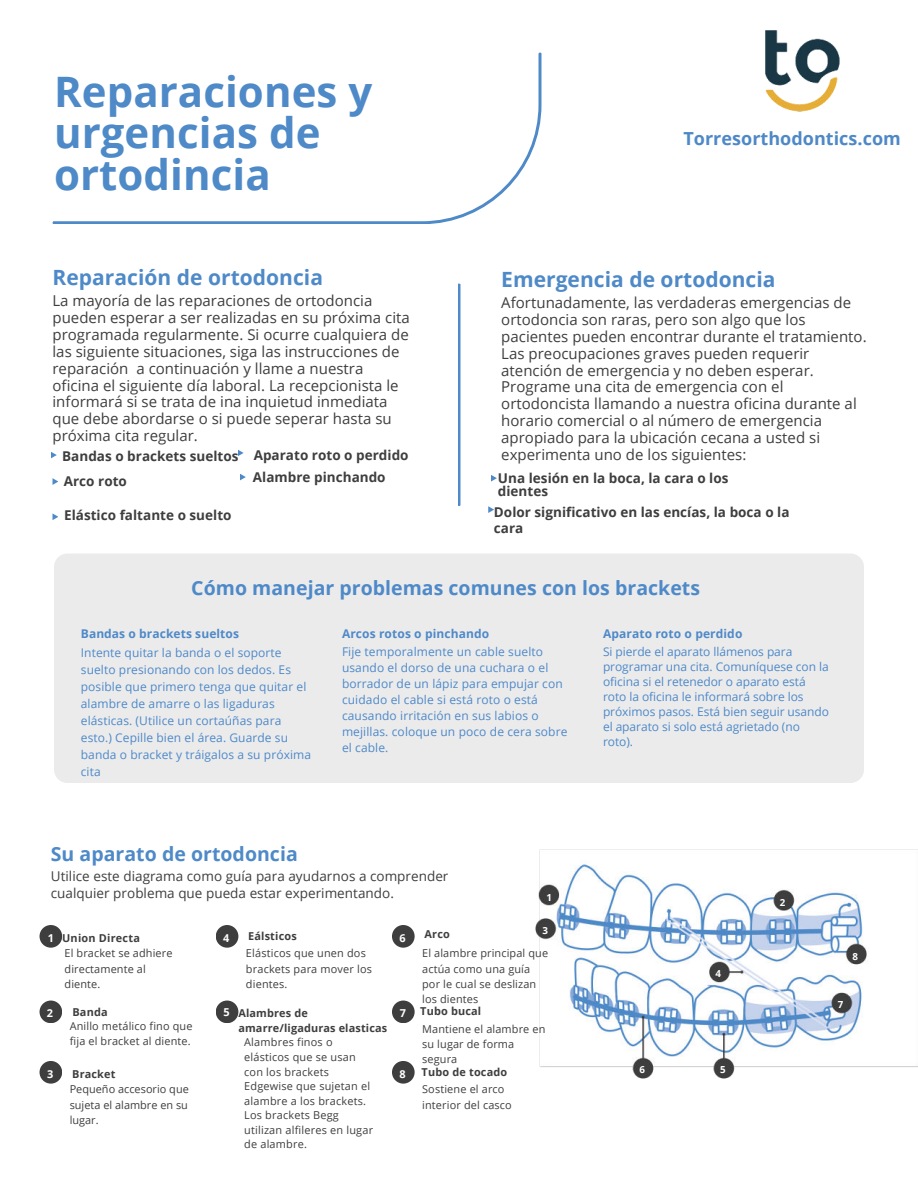
<style>
.page{position:relative;width:918px;height:1188px;background:#fff}
.page>*{position:absolute;margin:0;border:0;box-sizing:border-box;transform-origin:0 0}
.t1{font:700 42px/41.7px "Open Sans";color:#4e89c8}
.t2{font:700 21px "Open Sans";color:#4e89c8}
.t3{font:700 19.5px "Open Sans";color:#4e89c8}
.t4{font:700 18px "Open Sans";color:#4e88c7}
.t5{font:15px/16.8px "Open Sans";color:#3f3e3f}
.t6{font:700 13.5px/25.2px "Open Sans";color:#3f3e3f}
.t7{font:13.5px/16.8px "Open Sans";color:#3f3e3f}
.t8{font:12px/17px "Open Sans";letter-spacing:.005em;color:#4e89c8}
.t9{font:700 12px "Open Sans";letter-spacing:.01em;color:#4e89c8}
.t10{font:10.95px/15.1px "Open Sans";letter-spacing:.015em;color:#3f3e3f}
.t11{font:700 10.95px/15.1px "Open Sans";letter-spacing:.015em;color:#3f3e3f}
.t12{font:700 10.95px "Open Sans";color:#fff}
.t13{font:700 9.75px "Open Sans";color:#fff}
.s1{font-weight:700;color:#fff}
.s2{font-weight:700}
</style>
<div class="page">
<svg style="left:51px;top:452px;width:6px;height:6px"></svg>
<svg style="left:53px;top:478px;width:5px;height:7px"></svg>
<svg style="left:53px;top:513px;width:5px;height:7px"></svg>
<div style="left:40px;top:925px;width:22px;height:23px;background:#3f3e3f;border-radius:50%"></div>
<div style="left:40px;top:1001px;width:22px;height:22px;background:#3f3e3f;border-radius:50%"></div>
<div style="left:40px;top:1061px;width:22px;height:23px;background:#3f3e3f;border-radius:50%"></div>
<div style="left:216px;top:925px;width:22px;height:23px;background:#3f3e3f;border-radius:50%"></div>
<div style="left:216px;top:1001px;width:22px;height:22px;background:#3f3e3f;border-radius:50%"></div>
<svg style="left:238px;top:450px;width:6px;height:6px"></svg>
<svg style="left:240px;top:474px;width:6px;height:6px"></svg>
<div style="left:392px;top:925px;width:23px;height:23px;background:#3f3e3f;border-radius:50%"></div>
<div style="left:392px;top:1001px;width:23px;height:22px;background:#3f3e3f;border-radius:50%"></div>
<div style="left:392px;top:1061px;width:23px;height:23px;background:#3f3e3f;border-radius:50%"></div>
<svg style="left:458px;top:284px;width:2px;height:222px"></svg>
<svg style="left:491px;top:475px;width:6px;height:7px"></svg>
<svg style="left:488px;top:506px;width:6px;height:7px"></svg>
<svg style="left:53px;top:52px;width:489px;height:172px"></svg>
<div style="left:54px;top:554px;width:810px;height:229px;background:#ebebec;border-radius:14px"></div>
<img style="left:535px;top:849px;width:383px;height:230px">
<img style="left:765px;top:30px;width:75px;height:82px">
<h1 class="t1" style="left:54px;top:69px;width:320px">Reparaciones y urgencias de ortodincia</h1>
<h2 class="t2" style="left:53px;top:262px;width:272px">Reparación de ortodoncia</h2>
<p class="t5" style="left:53px;top:292px;width:359px">La mayoría de las reparaciones de ortodoncia pueden esperar a ser realizadas en su próxima cita programada regularmente. Si ocurre cualquiera de las siguiente situaciones, siga las instrucciones de reparación a continuación y llame a nuestra oficina el siguiente día laboral. La recepcionista le informará si se trata de ina inquietud inmediata que debe abordarse o si puede seperar hasta su próxima cita regular.</p>
<p class="t6" style="left:62px;top:443px;width:348px">Bandas o brackets sueltos Aparato roto o perdido<br>Arco roto</p>
<p class="t6" style="left:253px;top:464px;width:134px">Alambre pinchando</p>
<p class="t6" style="left:64px;top:502px;width:169px">Elástico faltante o suelto</p>
<p class="t4" style="left:683px;top:126px;width:219px">Torresorthodontics.com</p>
<h2 class="t2" style="left:501px;top:264px;width:276px">Emergencia de ortodoncia</h2>
<p class="t5" style="left:501px;top:294px;width:367px">Afortunadamente, las verdaderas emergencias de ortodoncia son raras, pero son algo que los pacientes pueden encontrar durante el tratamiento.<br>Las preocupaciones graves pueden requerir atención de emergencia y no deben esperar.<br>Programe una cita de emergencia con el ortodoncista llamando a nuestra oficina durante al horario comercial o al número de emergencia apropiado para la ubicación cecana a usted si experimenta uno de los siguientes:</p>
<p class="t6" style="left:498px;top:471px;width:232px;line-height:13.5px">Una lesión en la boca, la cara o los dientes</p>
<p class="t6" style="left:494px;top:504px;width:297px;line-height:15.8px">Dolor significativo en las encías, la boca o la cara</p>
<h3 class="t3" style="left:191px;top:574px;width:510px">Cómo manejar problemas comunes con los brackets</h3>
<p class="t9" style="left:81px;top:625px;width:160px">Bandas o brackets sueltos</p>
<p class="t8" style="left:81px;top:644px;width:232px">Intente quitar la banda o el soporte suelto presionando con los dedos. Es posible que primero tenga que quitar el alambre de amarre o las ligaduras elásticas. (Utilice un cortaúñas para esto.) Cepille bien el área. Guarde su banda o bracket y tráigalos a su próxima cita</p>
<p class="t9" style="left:342px;top:625px;width:149px">Arcos rotos o pinchando</p>
<p class="t8" style="left:342px;top:643px;width:227px;line-height:16px">Fije temporalmente un cable suelto usando el dorso de una cuchara o el borrador de un lápiz para empujar con cuidado el cable si está roto o está causando irritación en sus labios o mejillas. coloque un poco de cera sobre el cable.</p>
<h3 class="t3" style="left:51px;top:840px;width:248px">Su aparato de ortodoncia</h3>
<p class="t7" style="left:51px;top:868px;width:399px">Utilice este diagrama como guía para ayudarnos a comprender cualquier problema que pueda estar experimentando.</p>
<p class="t13" style="left:546px;top:890px;width:7px">1</p>
<p class="t10" style="left:65px;top:931px;width:109px;text-indent:-17px"><span class="s1">1</span> <span class="s2">Union Directa<br></span>El bracket se adhiere directamente al diente.</p>
<p class="t11" style="left:72px;top:1004px;width:37px">Banda</p>
<p class="t10" style="left:70px;top:1018px;width:124px">Anillo metálico fino que fija el bracket al diente.</p>
<p class="t11" style="left:72px;top:1067px;width:45px">Bracket</p>
<p class="t10" style="left:70px;top:1082px;width:121px;text-align:justify">Pequeño accesorio que sujeta el alambre en su lugar.</p>
<p class="t12" style="left:47px;top:1006px;width:8px">2</p>
<p class="t12" style="left:47px;top:1066px;width:8px">3</p>
<p class="t12" style="left:223px;top:930px;width:8px">4</p>
<p class="t12" style="left:223px;top:1005px;width:8px">5</p>
<p class="t11" style="left:248px;top:929px;width:50px">Eálsticos</p>
<p class="t10" style="left:246px;top:946px;width:128px">Elásticos que unen dos brackets para mover los dientes.</p>
<p class="t11" style="left:238px;top:1005px;width:150px">Alambres de amarre/ligaduras elasticas</p>
<p class="t10" style="left:244px;top:1035px;width:131px;line-height:14.5px">Alambres finos o elásticos que se usan con los brackets<br>Edgewise que sujetan el alambre a los brackets.<br>Los brackets Begg utilizan alfileres en lugar de alambre.</p>
<p class="t12" style="left:400px;top:930px;width:8px">6</p>
<p class="t12" style="left:400px;top:1006px;width:8px">7</p>
<p class="t12" style="left:400px;top:1066px;width:8px">8</p>
<p class="t13" style="left:542px;top:924px;width:7px">3</p>
<p class="t11" style="left:425px;top:927px;width:27px">Arco</p>
<p class="t10" style="left:422px;top:946px;width:128px">El alambre principal que actúa como una guía por le cual se deslizan los dientes</p>
<p class="t11" style="left:420px;top:1004px;width:62px">Tubo bucal</p>
<p class="t10" style="left:422px;top:1021px;width:125px">Mantiene el alambre en su lugar de forma segura</p>
<p class="t11" style="left:422px;top:1064px;width:87px">Tubo de tocado</p>
<p class="t10" style="left:422px;top:1082px;width:91px">Sostiene el arco interior del casco</p>
<p class="t9" style="left:603px;top:625px;width:141px">Aparato roto o perdido</p>
<p class="t8" style="left:603px;top:644px;width:228px;line-height:15px">Si pierde el aparato llámenos para programar una cita. Comuníquese con la oficina si el retenedor o aparato está roto la oficina le informará sobre los próximos pasos. Está bien seguir usando el aparato si solo está agrietado (no roto).</p>
<p class="t13" style="left:640px;top:1063px;width:7px">6</p>
<p class="t13" style="left:716px;top:967px;width:7px">4</p>
<p class="t13" style="left:720px;top:1063px;width:7px">5</p>
<p class="t13" style="left:780px;top:896px;width:7px">2</p>
<p class="t13" style="left:852px;top:949px;width:7px">8</p>
<p class="t13" style="left:838px;top:998px;width:7px">7</p>
</div>
